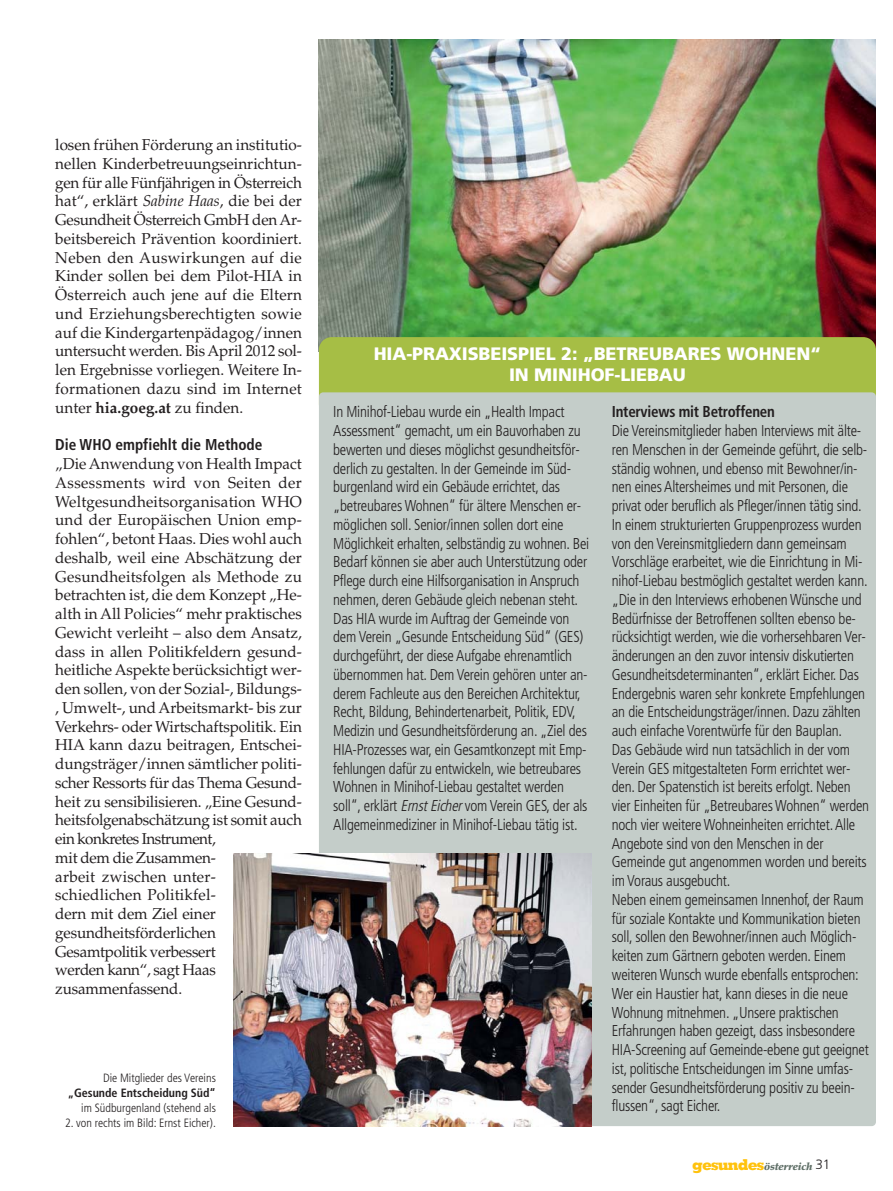
<style>
.page{position:relative;width:893px;height:1191px;background:#fff}
.page>*{position:absolute;margin:0;border:0;box-sizing:border-box;transform-origin:0 0}
.t1{font:900 18px/21.6px "Frutiger";letter-spacing:-.005em;color:#fff;text-align:center}
.t2{font:300 condensed 15.75px/18.8px "Frutiger";letter-spacing:-.015em;color:#231f20;scale:.95 1}
.t3{font:15.75px/18.8px "Palatino";color:#231f20;text-align:justify}
.t4{font:700 condensed 15.75px "Frutiger";letter-spacing:-.015em;color:#231f20}
.t5{font:700 condensed 15.75px "Frutiger";letter-spacing:-.015em;color:#231f20;scale:.95 1}
.t6{font:300 condensed 12px "Frutiger";color:#231f20}
.t7{font:700 condensed 12px "Frutiger";color:#231f20}
.t8{font:italic 900 10.5px "Palatino";letter-spacing:-.02em;color:#5e6e66}
.s1{font-style:italic}
.s2{font-weight:700}
.s3{font-family:"Memphis";font-weight:800;font-style:normal;font-size:15px;color:#ffc20d}
.s4{font-family:"Frutiger";font-weight:300;font-style:normal;font-size:13.5px;color:#231f20}
</style>
<div class="page">
<img style="left:319px;top:39px;width:557px;height:307px">
<div style="left:319px;top:337px;width:557px;height:79px;background:#a6be45;border-radius:13px"></div>
<div style="left:319px;top:392px;width:557px;height:734px;background:#c4cdc9;border-radius:4px"></div>
<img style="left:234px;top:853px;width:357px;height:273px">
<p class="t3" style="left:55px;top:137px;width:248px">losen frühen Förderung an institutio&shy;nellen Kinderbetreuungseinrichtun&shy;gen für alle Fünfjährigen in Österreich hat“, erklärt <span class="s1">Sabine Haas</span>, die bei der Gesundheit Österreich GmbH den Ar&shy;beitsbereich Prävention koordiniert.<br>Neben den Auswirkungen auf die Kinder sollen bei dem Pilot-HIA in Österreich auch jene auf die Eltern und Erziehungsberechtigten sowie auf die Kindergartenpädagog/innen untersucht werden. Bis April 2012 sol&shy;len Ergebnisse vorliegen. Weitere In&shy;formationen dazu sind im Internet unter <span class="s2">hia.goeg.at</span> zu finden.</p>
<p class="t4" style="left:55px;top:438px;width:209px">Die WHO empfiehlt die Methode</p>
<p class="t3" style="left:55px;top:456px;width:248px;text-align:left">„Die Anwendung von Health Impact<br>Assessments wird von Seiten der<br>Weltgesundheitsorganisation WHO und der Europäischen Union emp&shy;fohlen“, betont Haas. Dies wohl auch deshalb, weil eine Abschätzung der<br>Gesundheitsfolgen als Methode zu betrachten ist, die dem Konzept „He&shy;alth in All Policies“ mehr praktisches<br>Gewicht verleiht – also dem Ansatz, dass in allen Politikfeldern gesund&shy;heitliche Aspekte berücksichtigt wer&shy;den sollen, von der Sozial-, Bildungs-, Umwelt-, und Arbeitsmarkt- bis zur<br>Verkehrs- oder Wirtschaftspolitik. Ein<br>HIA kann dazu beitragen, Entschei&shy;dungsträger/innen sämtlicher politi&shy;scher Ressorts für das Thema Gesund&shy;heit zu sensibilisieren. „Eine Gesund&shy;heitsfolgenabschätzung ist somit auch ein konkretes Instrument,<br>mit dem die Zusammen-<br>arbeit zwischen unter&shy;schiedlichen Politikfel-<br>dern mit dem Ziel einer gesundheitsförderlichen<br>Gesamtpolitik verbessert<br>werden kann“, sagt Haas zusammenfassend.</p>
<p class="t6" style="left:103px;top:1072px;width:114px">Die Mitglieder des Vereins</p>
<p class="t7" style="left:68px;top:1087px;width:150px">„Gesunde Entscheidung Süd“</p>
<p class="t6" style="left:81px;top:1102px;width:136px">im Südburgenland (stehend als</p>
<p class="t6" style="left:65px;top:1117px;width:152px">2. von rechts im Bild: Ernst Eicher).</p>
<p class="t1" style="left:374px;top:344px;width:449px">HIA-PRAXISBEISPIEL 2: „BETREUBARES WOHNEN“<br>IN MINIHOF-LIEBAU</p>
<p class="t2" style="left:333px;top:404px;width:271px">In Minihof-Liebau wurde ein „Health Impact Assessment“ gemacht, um ein Bauvorhaben zu bewerten und dieses möglichst gesundheitsför&shy;derlich zu gestalten. In der Gemeinde im Süd&shy;burgenland wird ein Gebäude errichtet, das „betreubares Wohnen“ für ältere Menschen er&shy;möglichen soll. Senior/innen sollen dort eine Möglichkeit erhalten, selbständig zu wohnen. Bei Bedarf können sie aber auch Unterstützung oder Pflege durch eine Hilfsorganisation in Anspruch nehmen, deren Gebäude gleich nebenan steht.<br>Das HIA wurde im Auftrag der Gemeinde von dem Verein „Gesunde Entscheidung Süd“ (GES) durchgeführt, der diese Aufgabe ehrenamtlich übernommen hat. Dem Verein gehören unter an&shy;derem Fachleute aus den Bereichen Architektur, Recht, Bildung, Behindertenarbeit, Politik, EDV, Medizin und Gesundheitsförderung an. „Ziel des HIA-Prozesses war, ein Gesamtkonzept mit Emp&shy;fehlungen dafür zu entwickeln, wie betreubares Wohnen in Minihof-Liebau gestaltet werden soll“, erklärt <span class="s1">ErnstEicher</span>vom Verein GES, der als Allgemeinmediziner in Minihof-Liebau tätig ist.</p>
<p class="t5" style="left:612px;top:405px;width:173px">Interviews mit Betroffenen</p>
<p class="t2" style="left:612px;top:422px;width:272px">Die Vereinsmitglieder haben Interviews mit älte&shy;ren Menschen in der Gemeinde geführt, die selb&shy;ständig wohnen, und ebenso mit Bewohner/in&shy;nen eines Altersheimes und mit Personen, die privat oder beruflich als Pfleger/innen tätig sind.<br>In einem strukturierten Gruppenprozess wurden von den Vereinsmitgliedern dann gemeinsam Vorschläge erarbeitet, wie die Einrichtung in Mi&shy;nihof-Liebau bestmöglich gestaltet werden kann. „Die in den Interviews erhobenen Wünsche und Bedürfnisse der Betroffenen sollten ebenso be&shy;rücksichtigt werden, wie die vorhersehbaren Ver&shy;änderungen an den zuvor intensiv diskutierten Gesundheitsdeterminanten“, erklärt Eicher. Das Endergebnis waren sehr konkrete Empfehlungen an die Entscheidungsträger/innen. Dazu zählten auch einfache Vorentwürfe für den Bauplan.<br>Das Gebäude wird nun tatsächlich in der vom Verein GES mitgestalteten Form errichtet wer&shy;den. Der Spatenstich ist bereits erfolgt. Neben vier Einheiten für „Betreubares Wohnen“ werden noch vier weitere Wohneinheiten errichtet.Alle Angebote sind von den Menschen in der Gemeinde gut angenommen worden und bereits im Voraus ausgebucht.<br>Neben einem gemeinsamen Innenhof, der Raum für soziale Kontakte und Kommunikation bieten soll, sollen den Bewohner/innen auch Möglich&shy;keiten zum Gärtnern geboten werden. Einem weiteren Wunsch wurde ebenfalls entsprochen:<br>Wer ein Haustier hat, kann dieses in die neue Wohnung mitnehmen. „Unsere praktischen Erfahrungen haben gezeigt, dass insbesondere HIA-Screening auf Gemeinde-ebene gut geeignet ist, politische Entscheidungen im Sinne umfas&shy;sender Gesundheitsförderung positiv zu beein&shy;flussen“, sagt Eicher.</p>
<p class="t8" style="left:692px;top:1161px;width:140px"><span class="s3">gesundes</span>österreich <span class="s4">31</span></p>
</div>
